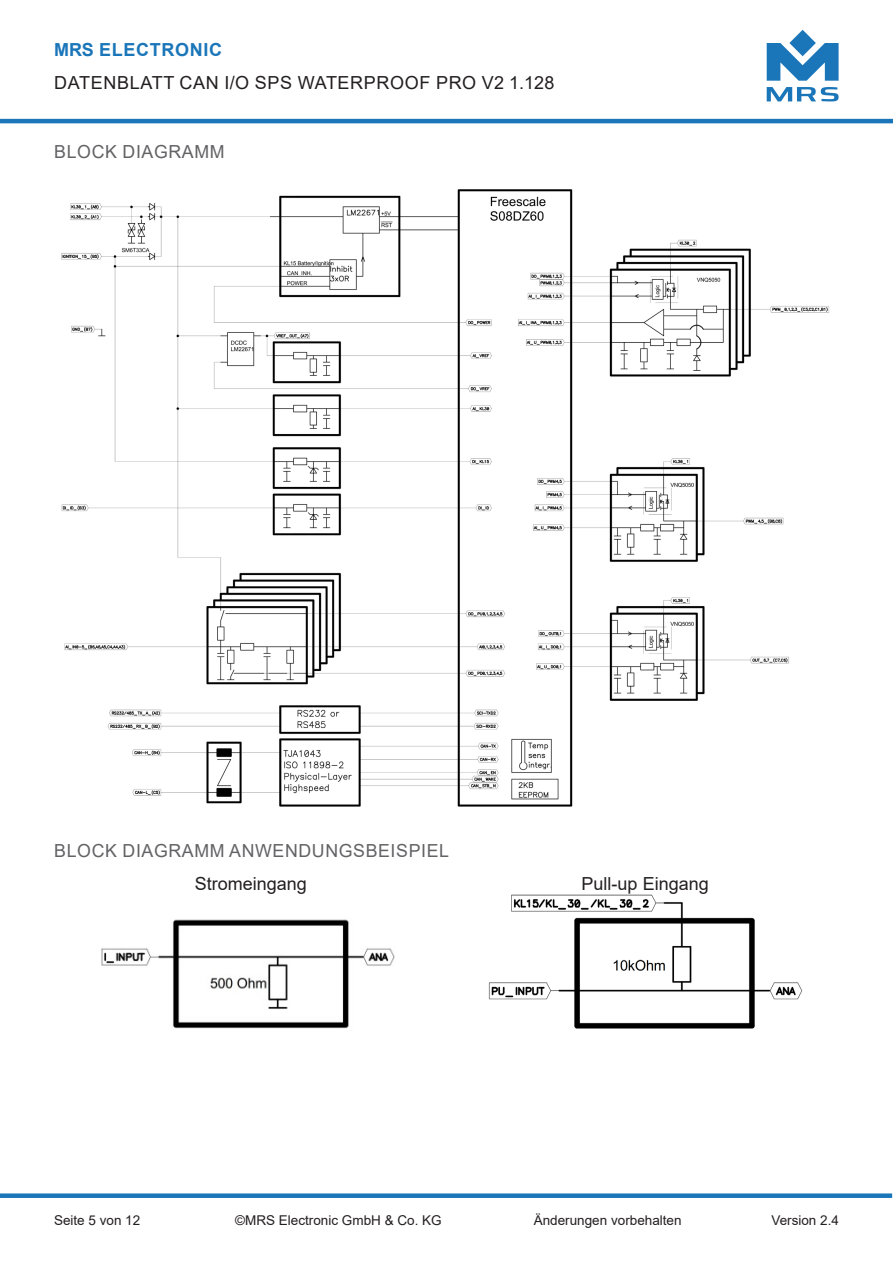
<style>
.page{position:relative;width:893px;height:1263px;background:#fff}
.page>*{position:absolute;margin:0;border:0;box-sizing:border-box;transform-origin:0 0}
.t1{font:18px "Arial";letter-spacing:.035em;color:#636366}
.t2{font:18px "Arial";letter-spacing:.035em;color:#231f20}
.t3{font:18px "Arial";color:#231f20}
.t4{font:700 18px "Arial";letter-spacing:.035em;color:#1b76b9}
.t5{font:13.5px "Arial";color:#231f20}
</style>
<div class="page">
<svg style="left:767px;top:87px;width:72px;height:14px"></svg>
<svg style="left:767px;top:30px;width:72px;height:51px"></svg>
<img style="left:61px;top:189px;width:768px;height:618px">
<div style="left:0;top:1193px;width:892px;height:5px;background:#1b76b9"></div>
<hr style="left:0;top:119px;width:893px;height:4px;background:#1b76b9">
<img style="left:488px;top:894px;width:315px;height:135px">
<img style="left:101px;top:919px;width:294px;height:110px">
<h1 class="t4" style="left:54px;top:37px;width:169px">MRS ELECTRONIC</h1>
<h1 class="t2" style="left:54px;top:70px;width:501px">DATENBLATT CAN I/O SPS WATERPROOF PRO V2 1.128</h1>
<p class="t1" style="left:54px;top:139px;width:172px">BLOCK DIAGRAMM</p>
<p class="t1" style="left:54px;top:838px;width:396px">BLOCK DIAGRAMM ANWENDUNGSBEISPIEL</p>
<p class="t3" style="left:195px;top:871px;width:114px">Stromeingang</p>
<p class="t3" style="left:582px;top:871px;width:129px">Pull-up Eingang</p>
<p class="t5" style="left:54px;top:1211px;width:88px">Seite 5 von 12</p>
<p class="t5" style="left:235px;top:1211px;width:208px">©MRS Electronic GmbH &amp; Co. KG</p>
<p class="t5" style="left:534px;top:1211px;width:149px">Änderungen vorbehalten</p>
<p class="t5" style="left:771px;top:1211px;width:69px">Version 2.4</p>
</div>
